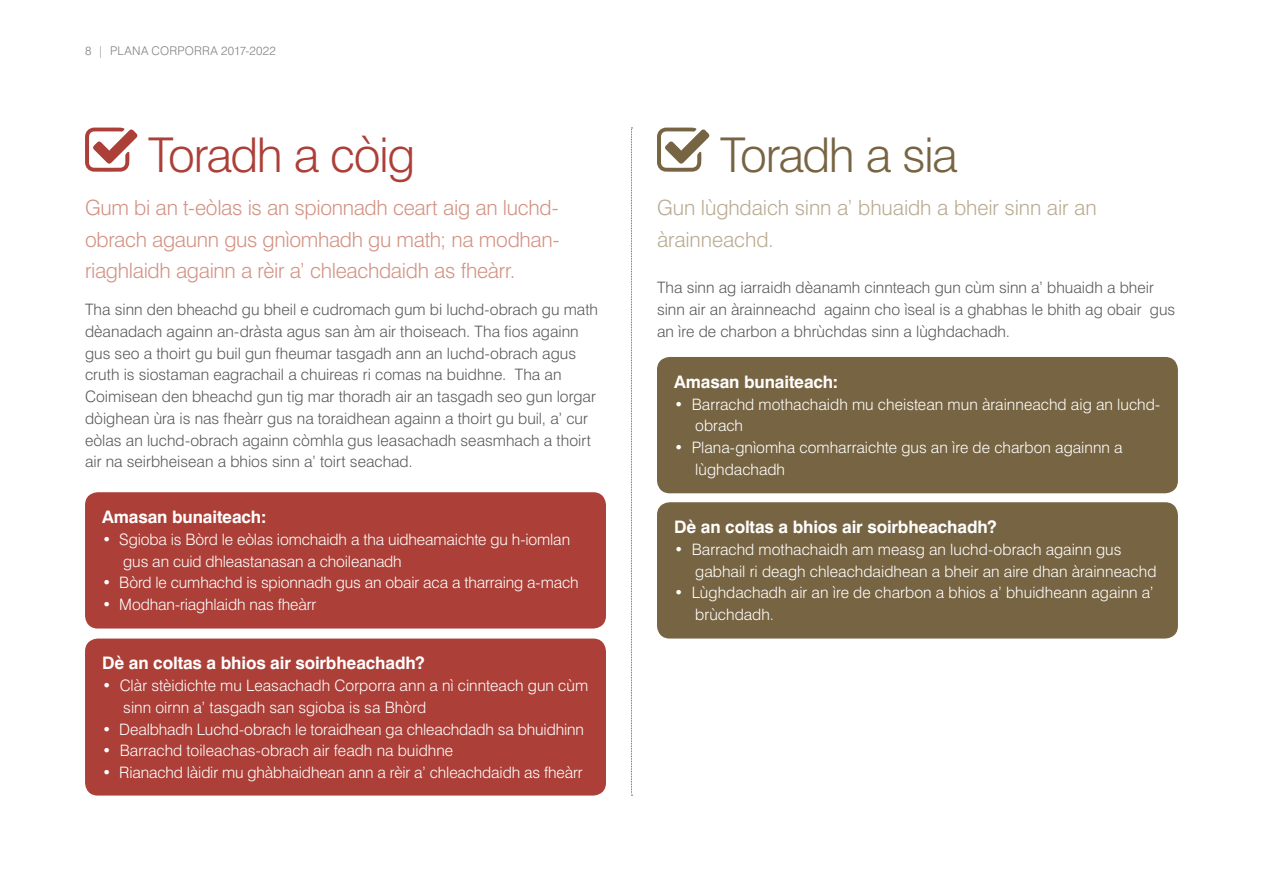
<style>
.page{position:relative;width:1263px;height:893px;background:#fff}
.page>*{position:absolute;margin:0;border:0;box-sizing:border-box;transform-origin:0 0}
.t1{font:300 48px "Swiss 721 BT";letter-spacing:-.03em;color:#ac3f37}
.t2{font:300 48px "Swiss 721 BT";letter-spacing:-.035em;color:#776442}
.t3{font:300 21px/31.5px "Swiss 721 BT";letter-spacing:-.015em;color:#d39283;text-align:justify}
.t4{font:300 21px/31.5px "Swiss 721 BT";letter-spacing:-.005em;color:#b9aa91}
.t5{font:700 17.25px "Swiss 721 BT";letter-spacing:-.01em;color:#fff}
.t6{font:300 15.75px/21.8px "Swiss 721 BT";color:#fff}
.t7{font:300 15.75px/21.8px "Swiss 721 BT";color:#58595b}
.t8{font:300 12px "Swiss 721 BT";letter-spacing:.02em;color:#808285}
</style>
<div class="page">
<svg style="left:85px;top:128px;width:53px;height:44px"></svg>
<svg style="left:657px;top:128px;width:53px;height:44px"></svg>
<div style="left:657px;top:357px;width:521px;height:136px;background:#776442;border-radius:13px"></div>
<div style="left:85px;top:492px;width:521px;height:136px;background:#ac3f37;border-radius:13px"></div>
<div style="left:657px;top:502px;width:521px;height:137px;background:#776442;border-radius:13px"></div>
<div style="left:85px;top:639px;width:521px;height:156px;background:#ac3f37;border-radius:13px"></div>
<svg style="left:631px;top:128px;width:1px;height:668px"></svg>
<p class="t8" style="left:85px;top:43px;width:192px">8 | PLANA CORPORRA 2017-2022</p>
<h1 class="t1" style="left:148px;top:125px;width:269px">Toradh a còig</h1>
<h2 class="t3" style="left:85px;top:192px;width:476px">Gum bi an t-eòlas is an spionnadh ceart aig an luchd&shy;obrach agaunn gus gnìomhadh gu math; na modhan&shy;riaghlaidh againn a rèir a’ chleachdaidh as fheàrr.</h2>
<p class="t7" style="left:85px;top:298px;width:515px">Tha sinn den bheachd gu bheil e cudromach gum bi luchd-obrach gu math dèanadach againn an-dràsta agus san àm air thoiseach. Tha fios againn gus seo a thoirt gu buil gun fheumar tasgadh ann an luchd-obrach agus cruth is siostaman eagrachail a chuireas ri comas na buidhne. Tha an Coimisean den bheachd gun tig mar thoradh air an tasgadh seo gun lorgar dòighean ùra is nas fheàrr gus na toraidhean againn a thoirt gu buil, a’ cur eòlas an luchd-obrach againn còmhla gus leasachadh seasmhach a thoirt air na seirbheisean a bhios sinn a’ toirt seachad.</p>
<p class="t5" style="left:102px;top:506px;width:166px">Amasan bunaiteach:</p>
<p class="t6" style="left:123px;top:528px;width:448px;text-indent:-21px">• Sgioba is Bòrd le eòlas iomchaidh a tha uidheamaichte gu h-iomlan gus an cuid dhleastanasan a choileanadh</p>
<p class="t6" style="left:102px;top:572px;width:478px">• Bòrd le cumhachd is spionnadh gus an obair aca a tharraing a-mach</p>
<p class="t6" style="left:102px;top:593px;width:216px">• Modhan-riaghlaidh nas fheàrr</p>
<p class="t5" style="left:102px;top:653px;width:324px">Dè an coltas a bhios air soirbheachadh?</p>
<p class="t6" style="left:123px;top:675px;width:466px;text-indent:-21px">• Clàr stèidichte mu Leasachadh Corporra ann a nì cinnteach gun cùm sinn oirnn a’ tasgadh san sgioba is sa Bhòrd</p>
<p class="t6" style="left:102px;top:718px;width:483px">• Dealbhadh Luchd-obrach le toraidhean ga chleachdadh sa bhuidhinn</p>
<p class="t6" style="left:102px;top:740px;width:353px">• Barrachd toileachas-obrach air feadh na buidhne</p>
<p class="t6" style="left:102px;top:762px;width:482px">• Rianachd làidir mu ghàbhaidhean ann a rèir a’ chleachdaidh as fheàrr</p>
<h1 class="t2" style="left:720px;top:125px;width:239px">Toradh a sia</h1>
<h2 class="t4" style="left:657px;top:192px;width:441px">Gun lùghdaich sinn a’ bhuaidh a bheir sinn air an àrainneachd.</h2>
<p class="t7" style="left:657px;top:277px;width:520px">Tha sinn ag iarraidh dèanamh cinnteach gun cùm sinn a’ bhuaidh a bheir sinn air an àrainneachd againn cho ìseal is a ghabhas le bhith ag obair gus an ìre de charbon a bhrùchdas sinn a lùghdachadh.</p>
<p class="t5" style="left:674px;top:371px;width:166px">Amasan bunaiteach:</p>
<p class="t6" style="left:695px;top:393px;width:466px;text-indent:-21px">• Barrachd mothachaidh mu cheistean mun àrainneachd aig an luchd&shy;obrach</p>
<p class="t6" style="left:695px;top:436px;width:429px;text-indent:-21px">• Plana-gnìomha comharraichte gus an ìre de charbon againnn a lùghdachadh</p>
<p class="t5" style="left:674px;top:516px;width:324px">Dè an coltas a bhios air soirbheachadh?</p>
<p class="t6" style="left:695px;top:538px;width:463px;text-indent:-21px">• Barrachd mothachaidh am measg an luchd-obrach againn gus gabhail ri deagh chleachdaidhean a bheir an aire dhan àrainneachd</p>
<p class="t6" style="left:695px;top:582px;width:460px;text-indent:-21px">• Lùghdachadh air an ìre de charbon a bhios a’ bhuidheann againn a’ brùchdadh.</p>
</div>
